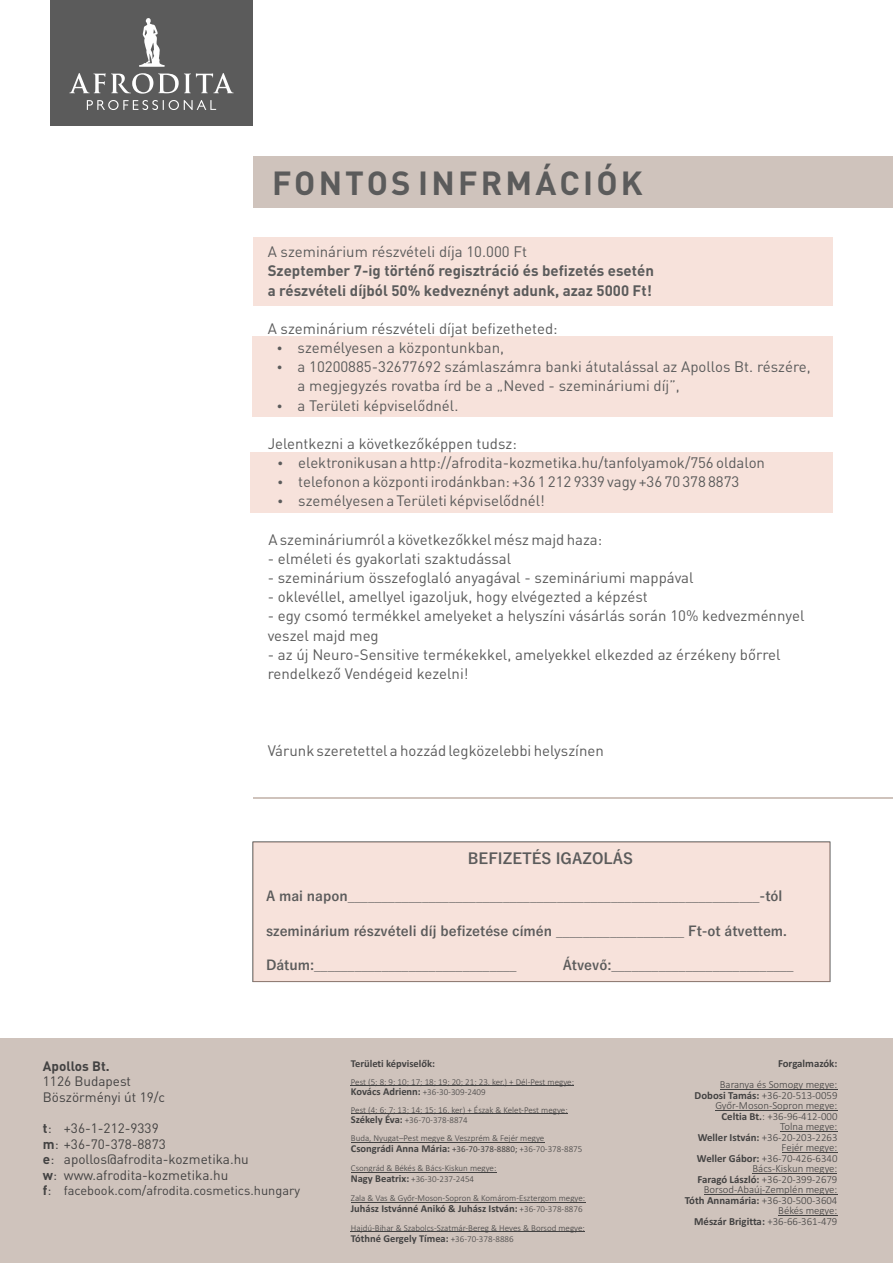
<style>
.page{position:relative;width:893px;height:1263px;background:#fff}
.page>*{position:absolute;margin:0;border:0;box-sizing:border-box;transform-origin:0 0}
.t1{font:700 33px "DIN Pro";letter-spacing:.095em;color:#5b5b5b}
.t2{font:15px/19.2px "DIN Pro";color:#5b5b5b}
.t3{font:700 15px "DIN Pro";color:#5b5b5b}
.t4{font:700 15px "Yu Gothic";color:#5b5b5b}
.t5{font:700 13.5px "Yu Gothic";color:#5b5b5b}
.t6{font:13.5px/15.6px "DIN Pro";color:#434242}
.t7{font:700 13.5px "DIN Pro";color:#434242}
.t8{font:12.75px "DIN Pro";color:#434242}
.t9{font:300 10.8px/10.5px "Calibri";color:#434242;text-align:right}
.t10{font:700 10.8px "Calibri";color:#434242}
.t11{font:700 10.5px "Calibri";color:#434242}
.t12{font:300 9px/19.2px "Calibri";color:#434242}
.s1{font-weight:700}
.s2{font-weight:700;font-size:13.5px}
.s3{font-size:13.5px}
.s4{font-weight:700;font-size:10.5px}
.s5{font-weight:400;font-size:9px}
.s6{font-weight:300;font-size:9px}
</style>
<div class="page">
<div style="left:0;top:1038px;width:893px;height:225px;background:#cfc3bc"></div>
<div style="left:253px;top:843px;width:576px;height:139px;background:#f7e2db"></div>
<div style="left:253px;top:336px;width:580px;height:81px;background:#f7e2db"></div>
<div style="left:253px;top:237px;width:580px;height:68px;background:#f7e2db"></div>
<div style="left:251px;top:452px;width:582px;height:60px;background:#f7e2db"></div>
<hr style="left:253px;top:797px;width:640px;height:2px;background:#cfc3bc">
<div style="left:253px;top:156px;width:640px;height:51px;background:#cfc3bc"></div>
<hr style="left:351px;top:1086px;width:223px;height:1px;background:#434242">
<hr style="left:351px;top:1113px;width:217px;height:1px;background:#434242">
<hr style="left:351px;top:1142px;width:193px;height:1px;background:#434242">
<hr style="left:351px;top:1172px;width:145px;height:1px;background:#434242">
<hr style="left:351px;top:1202px;width:234px;height:1px;background:#434242">
<hr style="left:351px;top:1232px;width:234px;height:1px;background:#434242">
<hr style="left:720px;top:1089px;width:117px;height:1px;background:#434242">
<hr style="left:715px;top:1110px;width:122px;height:1px;background:#434242">
<hr style="left:780px;top:1131px;width:57px;height:1px;background:#434242">
<hr style="left:782px;top:1152px;width:55px;height:1px;background:#434242">
<hr style="left:752px;top:1173px;width:85px;height:1px;background:#434242">
<hr style="left:704px;top:1194px;width:133px;height:1px;background:#434242">
<hr style="left:778px;top:1215px;width:59px;height:1px;background:#434242">
<div style="left:50px;top:0;width:203px;height:125px;background:#5b5b5b"></div>
<svg style="left:87px;top:100px;width:129px;height:10px"></svg>
<svg style="left:69px;top:73px;width:165px;height:21px"></svg>
<svg style="left:139px;top:18px;width:26px;height:49px"></svg>
<h1 class="t1" style="left:272px;top:169px;width:372px">FONTOS INFRMÁCIÓK</h1>
<p class="t2" style="left:268px;top:244px;width:261px">A szeminárium részvételi díja 10.000 Ft</p>
<p class="t3" style="left:268px;top:265px;width:388px">Szeptember 7-ig történő regisztráció és befizetés esetén</p>
<p class="t3" style="left:268px;top:284px;width:386px">a részvételi díjból 50% kedveznényt adunk, azaz 5000 Ft!</p>
<p class="t2" style="left:268px;top:320px;width:291px">A szeminárium részvételi díjat befizetheted:</p>
<p class="t2" style="left:298px;top:339px;width:208px">személyesen a központunkban,</p>
<p class="t2" style="left:298px;top:359px;width:515px">a 10200885-32677692 számlaszámra banki átutalással az Apollos Bt. részére, a megjegyzés rovatba írd be a „Neved - szemináriumi díj”,</p>
<p class="t2" style="left:298px;top:397px;width:162px">a Területi képviselődnél.</p>
<p class="t2" style="left:268px;top:435px;width:251px">Jelentkezni a következőképpen tudsz:</p>
<p class="t2" style="left:298px;top:454px;width:468px">elektronikusan a http://afrodita-kozmetika.hu/tanfolyamok/756 oldalon</p>
<p class="t2" style="left:298px;top:474px;width:443px">telefonon a központi irodánkban: +36 1 212 9339 vagy +36 70 378 8873</p>
<p class="t2" style="left:298px;top:493px;width:248px">személyesen a Területi képviselődnél!</p>
<p class="t2" style="left:268px;top:531px;width:335px">A szemináriumról a következőkkel mész majd haza:</p>
<p class="t2" style="left:268px;top:550px;width:245px">- elméleti és gyakorlati szaktudással</p>
<p class="t2" style="left:268px;top:589px;width:382px">- oklevéllel, amellyel igazoljuk, hogy elvégezted a képzést</p>
<p class="t2" style="left:268px;top:570px;width:427px">- szeminárium összefoglaló anyagával - szemináriumi mappával</p>
<p class="t2" style="left:268px;top:608px;width:538px">- egy csomó termékkel amelyeket a helyszíni vásárlás során 10% kedvezménnyel veszel majd meg</p>
<p class="t2" style="left:268px;top:646px;width:514px">- az új Neuro-Sensitive termékekkel, amelyekkel elkezded az érzékeny bőrrel rendelkező Vendégeid kezelni!</p>
<p class="t2" style="left:268px;top:742px;width:338px">Várunk szeretettel a hozzád legközelebbi helyszínen</p>
<p class="t4" style="left:468px;top:850px;width:167px">BEFIZETÉS IGAZOLÁS</p>
<p class="t5" style="left:266px;top:889px;width:518px">A mai napon_____________________________________________________________-tól</p>
<p class="t5" style="left:266px;top:924px;width:522px">szeminárium részvételi díj befizetése címén ___________________ Ft-ot átvettem.</p>
<p class="t5" style="left:266px;top:958px;width:252px">Dátum:______________________________</p>
<p class="t5" style="left:563px;top:958px;width:232px">Átvevő:___________________________</p>
<p class="t7" style="left:43px;top:1060px;width:68px">Apollos Bt.</p>
<p class="t6" style="left:43px;top:1075px;width:90px">1126 Budapest</p>
<p class="t6" style="left:43px;top:1090px;width:124px">Böszörményi út 19/c</p>
<p class="t6" style="left:43px;top:1122px;width:117px"><span class="s1">t</span>: +36-1-212-9339</p>
<p class="t6" style="left:43px;top:1137px;width:207px"><span class="s1">m</span>: +36-70-378-8873<br><span class="s1">e</span>: apollos@afrodita-kozmetika.hu <span class="s1">w</span>: www.afrodita-kozmetika.hu</p>
<p class="t8" style="left:43px;top:1185px;width:259px"><span class="s2">f</span><span class="s3">:</span> facebook.com/afrodita.cosmetics.hungary</p>
<p class="t11" style="left:351px;top:1059px;width:86px">Területi képviselők:</p>
<p class="t12" style="left:351px;top:1073px;width:225px">Pest (5; 8; 9; 10; 17; 18; 19; 20; 21; 23. ker.) + Dél-Pest megye:</p>
<p class="t12" style="left:351px;top:1083px;width:136px"><span class="s4">Kovács Adrienn:</span> +36-30-309-2409</p>
<p class="t12" style="left:351px;top:1111px;width:118px"><span class="s4">Székely Éva:</span> +36-70-378-8874</p>
<p class="t12" style="left:351px;top:1101px;width:218px">Pest (4; 6; 7; 13; 14; 15; 16. ker) + Észak &amp; Kelet-Pest megye:</p>
<p class="t12" style="left:351px;top:1129px;width:195px">Buda, Nyugat–Pest megye &amp; Veszprém &amp; Fejér megye</p>
<p class="t11" style="left:351px;top:1144px;width:233px">Csongrádi Anna Mária: <span class="s5">+36-70-378-8880;</span> <span class="s6">+36-70-378-8875</span></p>
<p class="t12" style="left:351px;top:1159px;width:147px">Csongrád &amp; Békés &amp; Bács-Kiskun megye:</p>
<p class="t12" style="left:351px;top:1170px;width:236px"><span class="s4">Nagy Beatrix:</span> +36-30-237-2454<br>Zala &amp; Vas &amp; Győr-Moson-Sopron &amp; Komárom-Esztergom megye:</p>
<p class="t11" style="left:351px;top:1234px;width:164px">Tóthné Gergely Tímea: <span class="s6">+36-70-378-8886</span></p>
<p class="t11" style="left:351px;top:1204px;width:233px">Juhász Istvánné Anikó &amp; Juhász István: <span class="s6">+36-70-378-8876</span></p>
<p class="t12" style="left:351px;top:1219px;width:236px">Hajdú-Bihar &amp; Szabolcs-Szatmár-Bereg &amp; Heves &amp; Borsod megye:</p>
<p class="t10" style="left:778px;top:1059px;width:61px">Forgalmazók:</p>
<p class="t9" style="left:720px;top:1080px;width:119px">Baranya és Somogy megye:</p>
<p class="t9" style="left:695px;top:1091px;width:144px"><span class="s1">Dobosi Tamás:</span> +36-20-513-0059</p>
<p class="t9" style="left:715px;top:1101px;width:124px">Győr-Moson-Sopron megye:</p>
<p class="t9" style="left:722px;top:1112px;width:117px"><span class="s1">Celtia Bt.</span>: +36-96-412-000<br>Tolna megye:</p>
<p class="t9" style="left:782px;top:1143px;width:57px">Fejér megye:</p>
<p class="t9" style="left:698px;top:1133px;width:141px"><span class="s1">Weller István:</span> +36-20-203-2263</p>
<p class="t9" style="left:685px;top:1154px;width:154px"><span class="s1">Weller Gábor:</span> +36-70-426-6340<br>Bács-Kiskun megye:<br><span class="s1">Faragó László:</span> +36-20-399-2679<br>Borsod-Abaúj-Zemplén megye:<br><span class="s1">Tóth Annamária:</span> +36-30-500-3604<br>Békés megye:<br><span class="s1">Mészár Brigitta:</span> +36-66-361-479</p>
</div>
